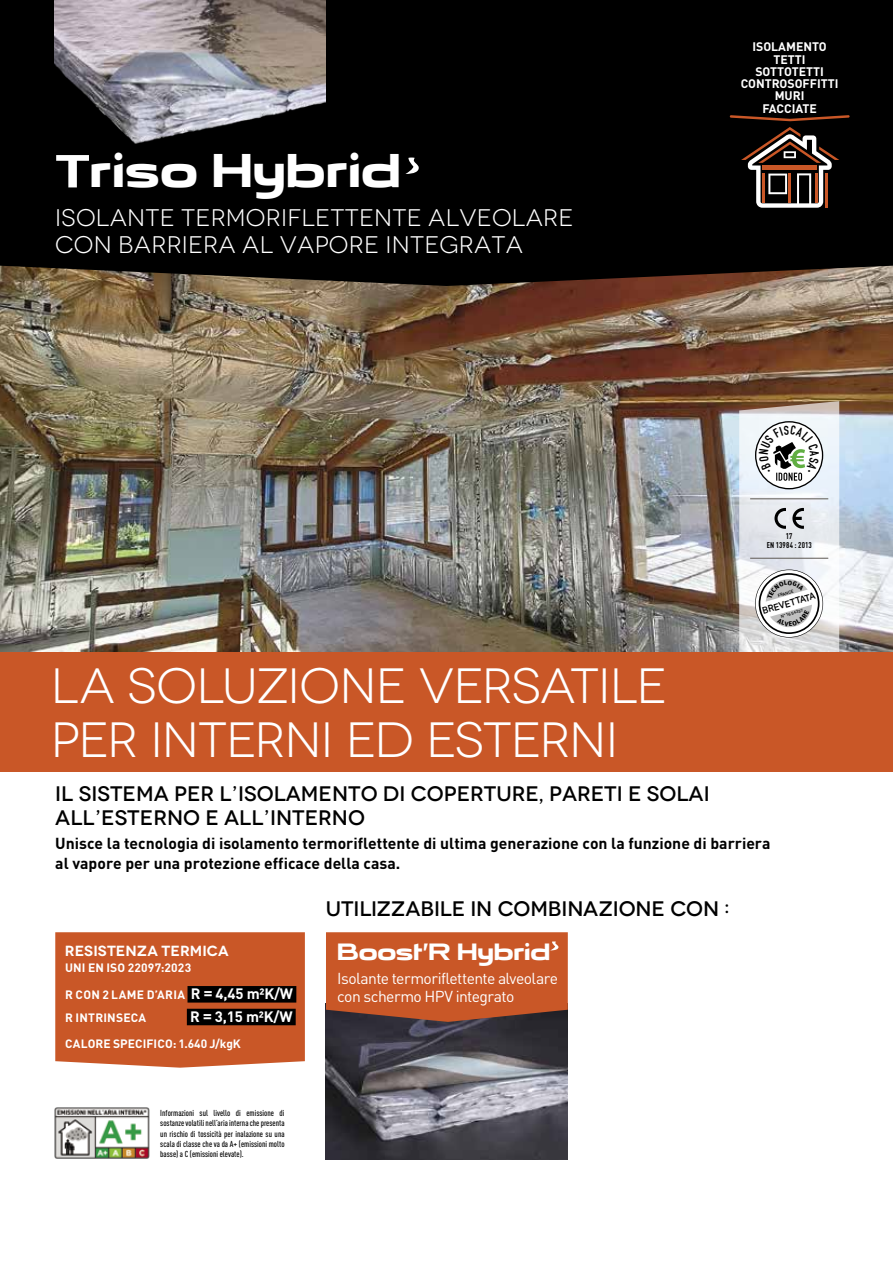
<style>
.page{position:relative;width:893px;height:1263px;background:#fff}
.page>*{position:absolute;margin:0;border:0;box-sizing:border-box;transform-origin:0 0}
.t1{font:49.5px/54px "Novecentowide";letter-spacing:-.025em;color:#fff}
.t2{font:45px "Emmanuelle";color:#fff}
.t3{font:24px/27px "Novecentowide";letter-spacing:.01em;color:#fff}
.t4{font:22.5px "Emmanuelle";letter-spacing:-.01em;color:#fff}
.t5{font:500 21px/24px "Novecentowide";color:#000}
.t6{font:700 15.75px/19.5px "DIN Pro";color:#000}
.t7{font:15.75px/18px "DIN Pro";letter-spacing:-.035em;color:#fff}
.t8{font:700 14.85px "DIN Pro";color:#fff}
.t9{font:600 14.7px "Novecentowide";color:#fff}
.t10{font:700 12.3px/12.3px "DIN Pro";color:#fff;text-align:center}
.t11{font:700 12px/22.6px "DIN Pro";letter-spacing:.015em;color:#fff}
.t12{font:500 9.3px "Aktiv Grotesk Corp";color:#000;scale:.96 1}
.t13{font:500 8.55px/10.2px "DIN Cond";color:#000;text-align:justify}
.t14{font:700 condensed 8.25px/8.9px "DIN Pro";letter-spacing:.02em;color:#000;text-align:center}
.t15{font:500 4.2px "Aktiv Grotesk Corp";color:#000;scale:.96 1}
.s1{font-family:"Helvetica";font-weight:700}
.s2{font-size:14.85px}
.s3{font-family:"Arial";font-size:14.85px}
.s4{font-family:"Arial"}
</style>
<div class="page">
<img style="left:0;top:286px;width:893px;height:367px">
<div style="left:0;top:0;width:893px;height:286px;background:#000"></div>
<svg style="left:405px;top:158px;width:14px;height:16px"></svg>
<img style="left:54px;top:0;width:272px;height:171px">
<hr style="left:730px;top:115px;width:120px;height:3px;background:#c95727">
<svg style="left:741px;top:127px;width:98px;height:81px"></svg>
<hr style="left:825px;top:173px;width:3px;height:34px;background:#c95727">
<hr style="left:788px;top:173px;width:3px;height:29px;background:#c95727">
<hr style="left:762px;top:173px;width:2px;height:29px;background:#c95727">
<hr style="left:815px;top:173px;width:2px;height:29px;background:#c95727">
<div style="left:762px;top:165px;width:55px;height:5px;background:#c95727"></div>
<div style="left:0;top:653px;width:893px;height:119px;background:#c95727"></div>
<img style="left:326px;top:1022px;width:242px;height:137px">
<svg style="left:326px;top:932px;width:242px;height:90px;background:#be5428"></svg>
<div style="left:55px;top:932px;width:250px;height:136px;background:#c95727"></div>
<div style="left:187px;top:986px;width:109px;height:16px;background:#000"></div>
<div style="left:187px;top:1009px;width:109px;height:16px;background:#000"></div>
<img style="left:54px;top:1107px;width:96px;height:52px">
<svg style="left:739px;top:401px;width:100px;height:252px"></svg>
<h2 class="t2" style="left:55px;top:142px;width:347px"><span class="s1">T</span>riso Hybrid</h2>
<h3 class="t3" style="left:55px;top:205px;width:519px">ISOLANTE TERMORIFLETTENTE ALVEOLARE<br>CON BARRIERA AL VAPORE INTEGRATA</h3>
<h3 class="t10" style="left:741px;top:39px;width:99px">ISOLAMENTO<br>TETTI<br>SOTTOTETTI<br>CONTROSOFFITTI<br>MURI<br>FACCIATE</h3>
<h1 class="t1" style="left:51px;top:659px;width:618px">LA SOLUZIONE VERSATILE<br>PER INTERNI ED ESTERNI</h1>
<h3 class="t5" style="left:55px;top:781px;width:656px">IL SISTEMA PER L’ISOLAMENTO DI COPERTURE, PARETI E SOLAI<br>ALL’ESTERNO E ALL’INTERNO</h3>
<p class="t14" style="left:767px;top:531px;width:46px">17<br>EN 13984 : 2013</p>
<p class="t15" style="left:777px;top:593px;width:18px;rotate:-16deg">FRANCE</p>
<p class="t15" style="left:780px;top:614px;width:25px;rotate:-16deg">N° 16 54337</p>
<p class="t12" style="left:761px;top:605px;width:58px;rotate:-16deg">BREVETTATA</p>
<h3 class="t6" style="left:55px;top:832px;width:717px">Unisce la tecnologia di isolamento termoriflettente di ultima generazione con la funzione di barriera al vapore per una protezione efficace della casa.</h3>
<h3 class="t9" style="left:65px;top:942px;width:165px">RESISTENZA TERMICA</h3>
<h3 class="t11" style="left:65px;top:955px;width:128px">UNI EN ISO 22097:2023</h3>
<h3 class="t11" style="left:65px;top:982px;width:229px">R CON 2 LAME D’ARIA <span class="s2">R</span> <span class="s3">=</span> <span class="s2">4,45 m²K/W<br></span>R INTRINSECA</h3>
<h3 class="t8" style="left:190px;top:1004px;width:104px">R <span class="s4">=</span> 3,15 m²K/W</h3>
<h3 class="t11" style="left:65px;top:1031px;width:177px">CALORE SPECIFICO: 1.640 J/kgK</h3>
<p class="t13" style="left:160px;top:1108px;width:126px">Informazioni sul livello di emissione di sostanze volatili nell’aria interna che presenta un rischio di tossicità per inalazione su una scala di classe che va da A+ (emissioni molto basse) a C (emissioni elevate).</p>
<h3 class="t5" style="left:326px;top:897px;width:405px">UTILIZZABILE IN COMBINAZIONE CON :</h3>
<h3 class="t4" style="left:337px;top:937px;width:215px">Boost'R Hybrid</h3>
<h3 class="t7" style="left:337px;top:968px;width:222px">Isolante termoriflettente alveolare con schermo HPV integrato</h3>
</div>
